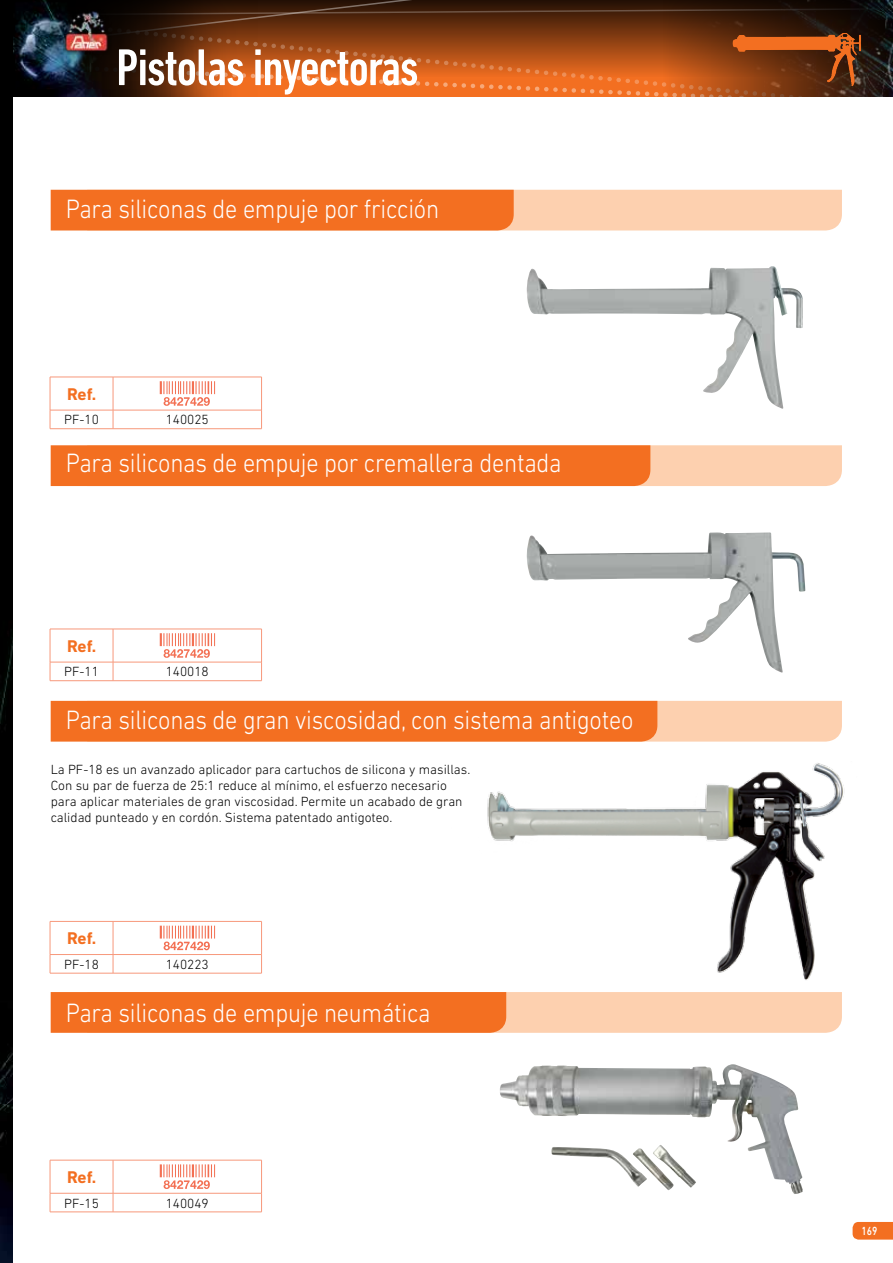
<style>
.page{position:relative;width:893px;height:1263px;background:#fff}
.page>*{position:absolute;margin:0;border:0;box-sizing:border-box;transform-origin:0 0}
.t1{font:500 condensed 52.5px "DIN Next LT Pro";letter-spacing:-.02em;color:#fff}
.t2{font:300 27px "DIN Next LT Pro";letter-spacing:-.01em;color:#fff;scale:.9 1}
.t3{font:700 17.25px "DIN Next LT Pro";letter-spacing:-.01em;color:#f36f21}
.t4{font:300 13.5px/16.2px "DIN Next LT Pro";color:#000}
.t5{font:500 12px "DIN Next LT Pro";color:#fff;scale:.8 1}
</style>
<div class="page">
<svg style="left:853px;top:1222px;width:40px;height:17px"></svg>
<svg style="left:516px;top:7px;width:146px;height:90px;background:#a74e19"></svg>
<svg style="left:287px;top:0;width:229px;height:97px;background:#9f4b19"></svg>
<img style="left:662px;top:0;width:231px;height:97px">
<img style="left:13px;top:0;width:274px;height:97px">
<img style="left:64px;top:9px;width:47px;height:45px">
<img style="left:733px;top:33px;width:122px;height:53px">
<img style="left:0;top:0;width:13px;height:1263px">
<svg style="left:51px;top:190px;width:791px;height:40px;background:#f7965b"></svg>
<svg style="left:51px;top:445px;width:791px;height:41px;background:#f58744"></svg>
<svg style="left:51px;top:701px;width:791px;height:41px;background:#f5833e"></svg>
<svg style="left:51px;top:992px;width:791px;height:41px;background:#f7985e"></svg>
<svg style="left:50px;top:377px;width:212px;height:52px"></svg>
<svg style="left:50px;top:629px;width:212px;height:52px"></svg>
<hr style="left:50px;top:973px;width:63px;height:1px;background:#f7987b">
<hr style="left:113px;top:973px;width:149px;height:1px;background:#f7987b">
<svg style="left:50px;top:921px;width:212px;height:52px"></svg>
<svg style="left:50px;top:1160px;width:212px;height:52px"></svg>
<img style="left:526px;top:266px;width:277px;height:143px">
<img style="left:526px;top:532px;width:280px;height:141px">
<img style="left:500px;top:1065px;width:295px;height:129px">
<img style="left:452px;top:733px;width:392px;height:247px">
<h1 class="t1" style="left:116px;top:38px;width:304px">Pistolas inyectoras</h1>
<h2 class="t2" style="left:66px;top:194px;width:416px">Para siliconas de empuje por fricción</h2>
<p class="t3" style="left:67px;top:384px;width:31px">Ref.</p>
<p class="t4" style="left:64px;top:412px;width:36px">PF-10</p>
<p class="t4" style="left:166px;top:412px;width:45px">140025</p>
<h2 class="t2" style="left:66px;top:448px;width:552px">Para siliconas de empuje por cremallera dentada</h2>
<p class="t3" style="left:67px;top:636px;width:31px">Ref.</p>
<p class="t4" style="left:64px;top:664px;width:36px">PF-11</p>
<p class="t4" style="left:166px;top:664px;width:45px">140018</p>
<h2 class="t2" style="left:66px;top:705px;width:632px">Para siliconas de gran viscosidad, con sistema antigoteo</h2>
<p class="t4" style="left:51px;top:761px;width:421px">La PF-18 es un avanzado aplicador para cartuchos de silicona y masillas.<br>Con su par de fuerza de 25:1 reduce al mínimo, el esfuerzo necesario para aplicar materiales de gran viscosidad. Permite un acabado de gran calidad punteado y en cordón. Sistema patentado antigoteo.</p>
<p class="t3" style="left:67px;top:928px;width:31px">Ref.</p>
<p class="t4" style="left:64px;top:956px;width:36px">PF-18</p>
<p class="t4" style="left:166px;top:956px;width:45px">140223</p>
<h2 class="t2" style="left:66px;top:997px;width:407px">Para siliconas de empuje neumática</h2>
<p class="t3" style="left:67px;top:1167px;width:31px">Ref.</p>
<p class="t4" style="left:64px;top:1195px;width:36px">PF-15</p>
<p class="t4" style="left:166px;top:1195px;width:45px">140049</p>
<p class="t5" style="left:862px;top:1223px;width:21px">169</p>
</div>
